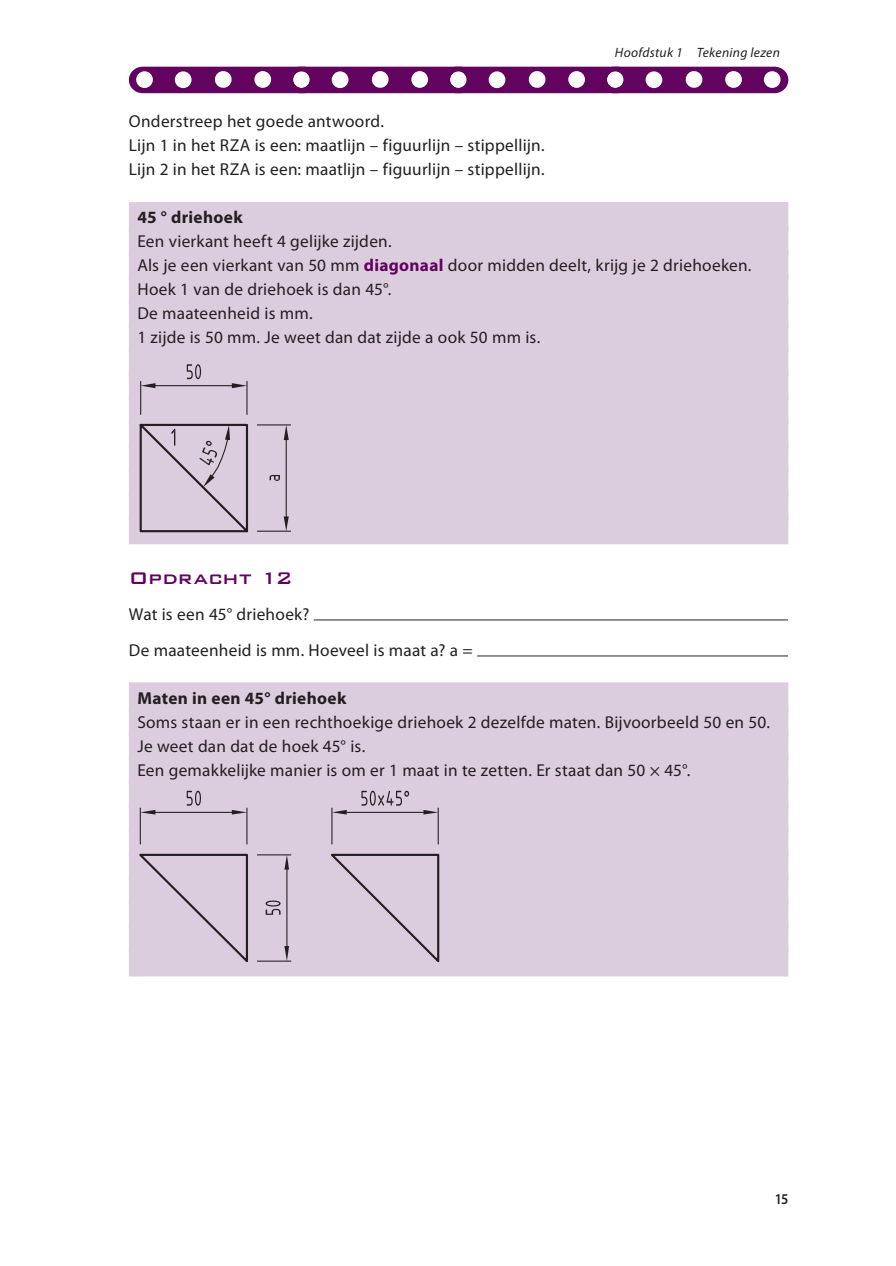
<style>
.page{position:relative;width:896px;height:1266px;background:#fff}
.page>*{position:absolute;margin:0;border:0;box-sizing:border-box;transform-origin:0 0}
.t1{font:500 22.5px "Bank Gothic BT";letter-spacing:-.005em;color:#62035f}
.t2{font:17.25px/24px "Myriad Pro";letter-spacing:.015em;color:#231f20}
.t3{font:700 17.25px "Myriad Pro";letter-spacing:.02em;color:#231f20}
.t4{font:600 15px "Myriad Pro";color:#231f20;scale:.9 1}
.t5{font:italic 13.5px "Myriad Pro";letter-spacing:.02em;color:#231f20}
.s1{font-weight:700;color:#62035f}
</style>
<div class="page">
<svg style="left:129px;top:67px;width:659px;height:26px"></svg>
<div style="left:129px;top:202px;width:659px;height:30px;background:#dccdde"></div>
<div style="left:129px;top:226px;width:659px;height:30px;background:#dccdde"></div>
<div style="left:129px;top:250px;width:659px;height:30px;background:#dccdde"></div>
<div style="left:129px;top:274px;width:659px;height:30px;background:#dccdde"></div>
<div style="left:129px;top:298px;width:659px;height:30px;background:#dccdde"></div>
<div style="left:129px;top:322px;width:659px;height:30px;background:#dccdde"></div>
<div style="left:129px;top:346px;width:659px;height:30px;background:#dccdde"></div>
<div style="left:129px;top:370px;width:659px;height:30px;background:#dccdde"></div>
<div style="left:129px;top:394px;width:659px;height:30px;background:#dccdde"></div>
<div style="left:129px;top:418px;width:659px;height:30px;background:#dccdde"></div>
<div style="left:129px;top:442px;width:659px;height:30px;background:#dccdde"></div>
<div style="left:129px;top:466px;width:659px;height:30px;background:#dccdde"></div>
<div style="left:129px;top:490px;width:659px;height:30px;background:#dccdde"></div>
<div style="left:129px;top:514px;width:659px;height:30px;background:#dccdde"></div>
<hr style="left:314px;top:619px;width:474px;height:1px;background:#231f20">
<hr style="left:477px;top:655px;width:311px;height:1px;background:#231f20">
<div style="left:129px;top:682px;width:659px;height:30px;background:#dccdde"></div>
<div style="left:129px;top:706px;width:659px;height:30px;background:#dccdde"></div>
<div style="left:129px;top:730px;width:659px;height:30px;background:#dccdde"></div>
<div style="left:129px;top:754px;width:659px;height:30px;background:#dccdde"></div>
<div style="left:129px;top:778px;width:659px;height:30px;background:#dccdde"></div>
<div style="left:129px;top:802px;width:659px;height:30px;background:#dccdde"></div>
<div style="left:129px;top:826px;width:659px;height:30px;background:#dccdde"></div>
<div style="left:129px;top:850px;width:659px;height:30px;background:#dccdde"></div>
<div style="left:129px;top:874px;width:659px;height:30px;background:#dccdde"></div>
<div style="left:129px;top:898px;width:659px;height:30px;background:#dccdde"></div>
<div style="left:129px;top:922px;width:659px;height:30px;background:#dccdde"></div>
<div style="left:129px;top:946px;width:659px;height:30px;background:#dccdde"></div>
<hr style="left:140px;top:381px;width:1px;height:33px;background:#231f20">
<hr style="left:246px;top:381px;width:1px;height:33px;background:#231f20">
<hr style="left:155px;top:385px;width:77px;height:1px;background:#231f20">
<svg style="left:141px;top:383px;width:14px;height:5px"></svg>
<svg style="left:232px;top:383px;width:15px;height:5px"></svg>
<svg style="left:187px;top:364px;width:14px;height:15px"></svg>
<hr style="left:257px;top:530px;width:33px;height:1px;background:#231f20">
<hr style="left:257px;top:424px;width:33px;height:1px;background:#231f20">
<hr style="left:286px;top:440px;width:1px;height:76px;background:#231f20">
<svg style="left:284px;top:516px;width:5px;height:15px"></svg>
<svg style="left:284px;top:425px;width:5px;height:15px"></svg>
<svg style="left:269px;top:475px;width:11px;height:6px"></svg>
<svg style="left:139px;top:423px;width:110px;height:110px"></svg>
<svg style="left:139px;top:853px;width:109px;height:109px"></svg>
<hr style="left:140px;top:808px;width:1px;height:36px;background:#231f20">
<hr style="left:246px;top:808px;width:1px;height:36px;background:#231f20">
<hr style="left:155px;top:811px;width:77px;height:1px;background:#231f20">
<svg style="left:140px;top:809px;width:15px;height:5px"></svg>
<svg style="left:232px;top:809px;width:15px;height:5px"></svg>
<svg style="left:187px;top:790px;width:14px;height:15px"></svg>
<svg style="left:331px;top:853px;width:109px;height:110px"></svg>
<hr style="left:331px;top:808px;width:1px;height:36px;background:#231f20">
<hr style="left:437px;top:808px;width:1px;height:36px;background:#231f20">
<hr style="left:346px;top:811px;width:77px;height:1px;background:#231f20">
<svg style="left:332px;top:809px;width:14px;height:5px"></svg>
<svg style="left:423px;top:809px;width:15px;height:5px"></svg>
<svg style="left:361px;top:790px;width:48px;height:15px"></svg>
<hr style="left:257px;top:854px;width:34px;height:1px;background:#231f20">
<hr style="left:257px;top:960px;width:34px;height:1px;background:#231f20">
<hr style="left:286px;top:869px;width:1px;height:77px;background:#231f20">
<svg style="left:284px;top:854px;width:5px;height:15px"></svg>
<svg style="left:284px;top:946px;width:5px;height:15px"></svg>
<svg style="left:265px;top:900px;width:15px;height:14px"></svg>
<p class="t5" style="left:614px;top:44px;width:166px">Hoofdstuk 1 Tekening lezen</p>
<p class="t2" style="left:129px;top:109px;width:417px">Onderstreep het goede antwoord.<br>Lijn 1 in het RZA is een: maatlijn – figuurlijn – stippellijn.<br>Lijn 2 in het RZA is een: maatlijn – figuurlijn – stippellijn.</p>
<p class="t3" style="left:137px;top:206px;width:107px">45 ° driehoek</p>
<p class="t2" style="left:137px;top:229px;width:615px">Een vierkant heeft 4 gelijke zijden.<br>Als je een vierkant van 50 mm <span class="s1">diagonaal</span> door midden deelt, krijg je 2 driehoeken.<br>Hoek 1 van de driehoek is dan 45°.<br>De maateenheid is mm.<br>1 zijde is 50 mm. Je weet dan dat zijde a ook 50 mm is.</p>
<h1 class="t1" style="left:129px;top:565px;width:165px">Opdracht 12</h1>
<p class="t2" style="left:129px;top:595px;width:345px;line-height:36px">Wat is een 45° driehoek?<br>De maateenheid is mm. Hoeveel is maat a? a =</p>
<p class="t3" style="left:137px;top:686px;width:210px">Maten in een 45° driehoek</p>
<p class="t2" style="left:137px;top:709px;width:634px">Soms staan er in een rechthoekige driehoek 2 dezelfde maten. Bijvoorbeeld 50 en 50.<br>Je weet dan dat de hoek 45° is.<br>Een gemakkelijke manier is om er 1 maat in te zetten. Er staat dan 50 × 45°.</p>
<p class="t4" style="left:774px;top:1189px;width:16px">15</p>
</div>
